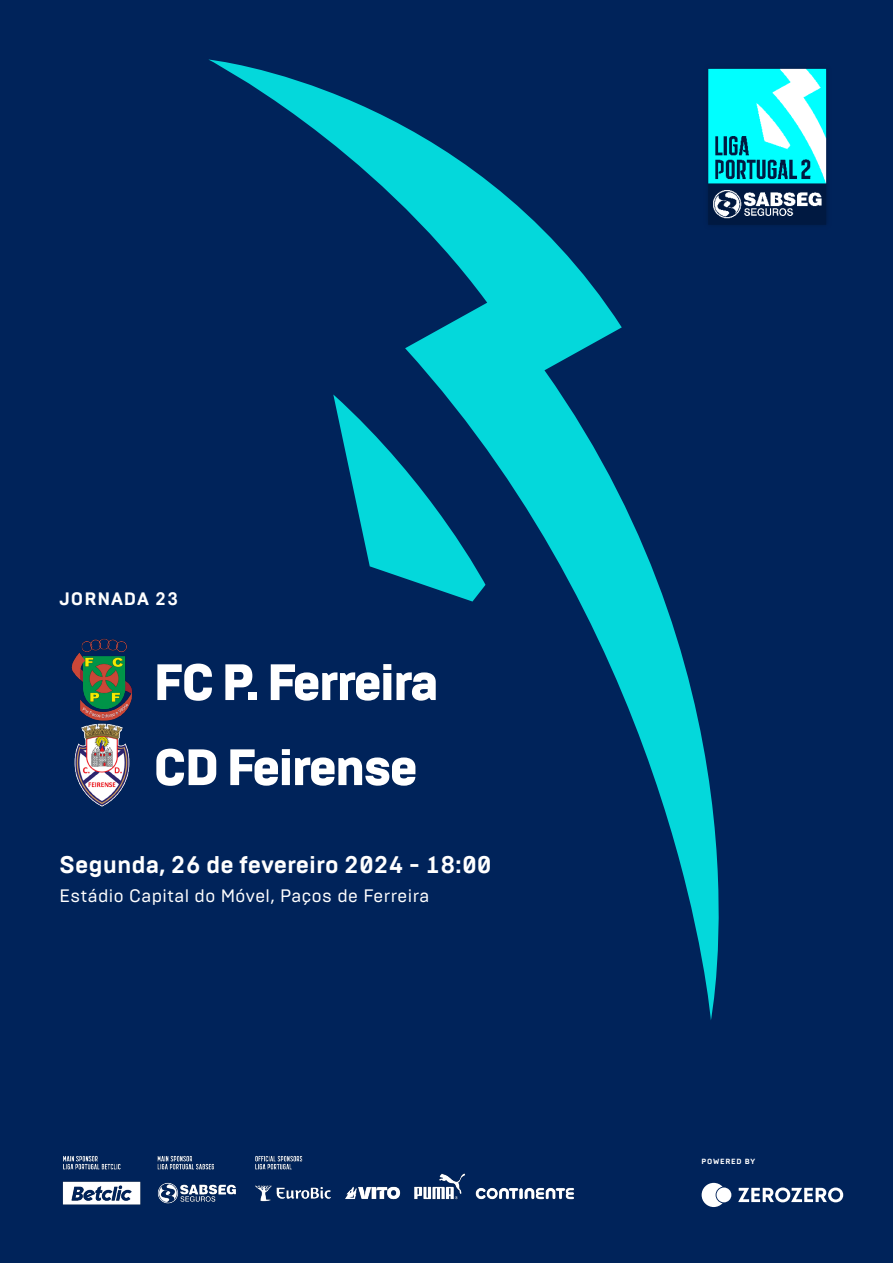
<style>
.page{position:relative;width:893px;height:1263px;background:#00235a}
.page>*{position:absolute;margin:0;border:0;box-sizing:border-box;transform-origin:0 0}
.nome_equipas{font:900 51px "Brutal Type";letter-spacing:-.05em;color:#fff}
.data_jogo{font:700 24px "Brutal Type";color:#fff}
.estadio_jogo{font:18px "Brutal Type";letter-spacing:.025em;color:#fff}
.jogo_fase{font:700 18px "Brutal Type";letter-spacing:.05em;color:#fff}
.legenda_sponsor{font:700 7.5px "Brutal Type";letter-spacing:.1em;color:#fff}
</style>
<div class="page">
<svg style="left:209px;top:60px;width:510px;height:960px"></svg>
<svg style="left:333px;top:394px;width:152px;height:207px"></svg>
<img style="left:71px;top:638px;width:61px;height:169px">
<img style="left:702px;top:62px;width:125px;height:170px">
<img style="left:62px;top:1156px;width:512px;height:49px">
<svg style="left:738px;top:1187px;width:105px;height:15px"></svg>
<svg style="left:702px;top:1183px;width:20px;height:24px"></svg>
<div style="left:716px;top:1187px;width:15px;height:15px;background:#fff;border-radius:50%"></div>
<p class="jogo_fase" style="left:60px;top:587px;width:120px">JORNADA 23</p>
<p class="nome_equipas" style="left:153px;top:650px;width:288px">FC P. Ferreira</p>
<p class="nome_equipas" style="left:153px;top:736px;width:266px">CD Feirense</p>
<p class="data_jogo" style="left:60px;top:850px;width:434px">Segunda, 26 de fevereiro 2024 - 18:00</p>
<p class="estadio_jogo" style="left:60px;top:885px;width:371px">Estádio Capital do Móvel, Paços de Ferreira</p>
<p class="legenda_sponsor" style="left:702px;top:1157px;width:55px">POWERED BY</p>
</div>
